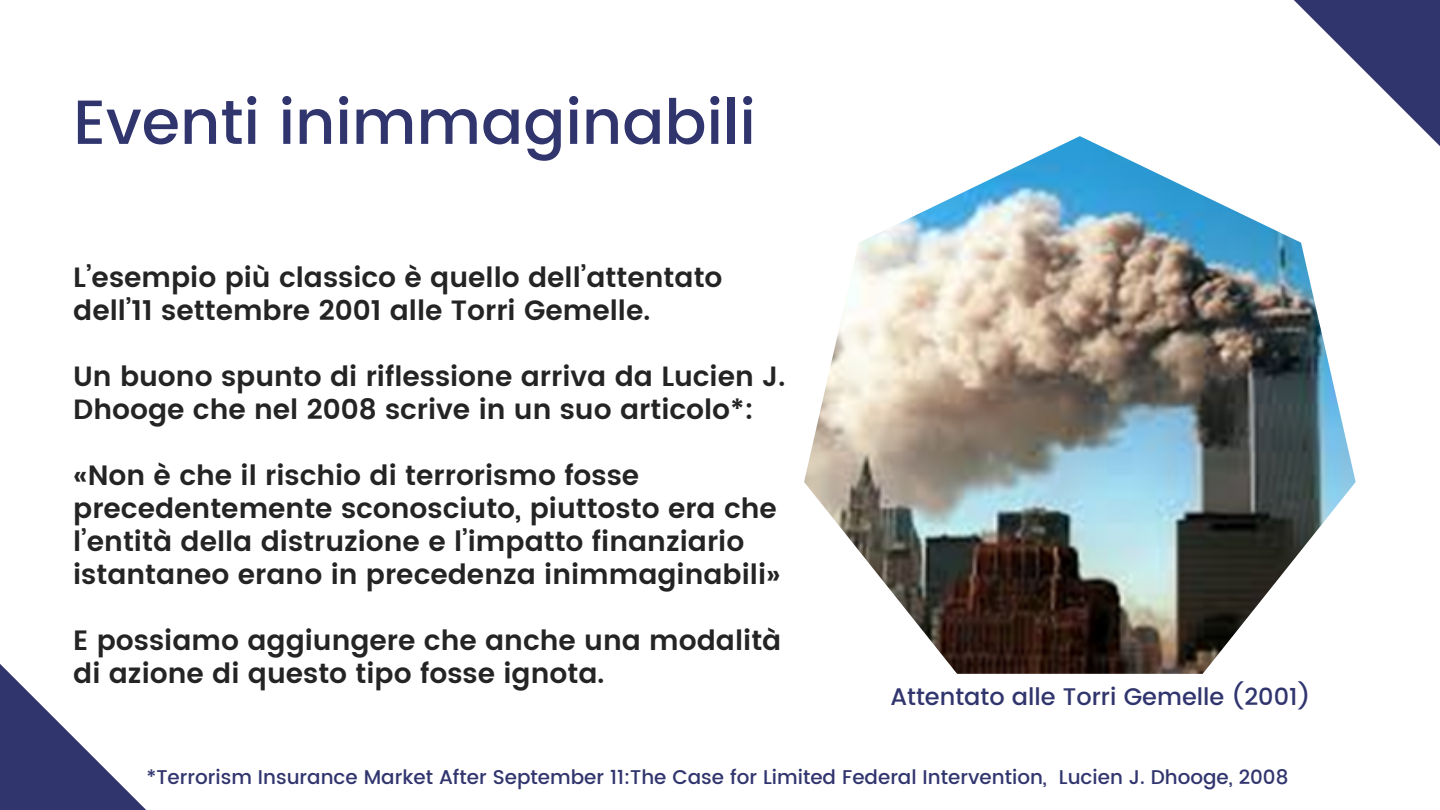
<style>
.page{position:relative;width:1440px;height:810px;background:#fff}
.page>*{position:absolute;margin:0;border:0;box-sizing:border-box;transform-origin:0 0}
.t1{font:500 62.2px "Poppins";color:#31356e}
.t2{font:600 27.9px/33px "Poppins";color:#242424}
.t3{font:500 24px "Poppins";color:#31356e}
.t4{font:500 19.9px "Poppins";color:#31356e}
</style>
<div class="page">
<img style="left:804px;top:136px;width:552px;height:538px">
<svg style="left:1294px;top:0;width:146px;height:146px"></svg>
<svg style="left:0;top:664px;width:146px;height:146px"></svg>
<p class="t1" style="left:73px;top:86px;width:684px">Eventi inimmaginabili</p>
<p class="t2" style="left:73px;top:261px;width:651px">L’esempio più classico è quello dell’attentato dell’11 settembre 2001 alle Torri Gemelle.</p>
<p class="t2" style="left:73px;top:360px;width:713px">Un buono spunto di riflessione arriva da Lucien J.<br>Dhooge che nel 2008 scrive in un suo articolo*:</p>
<p class="t2" style="left:73px;top:459px;width:709px">«Non è che il rischio di terrorismo fosse precedentemente sconosciuto, piuttosto era che l’entità della distruzione e l’impatto finanziario istantaneo erano in precedenza inimmaginabili»</p>
<p class="t2" style="left:73px;top:624px;width:710px">E possiamo aggiungere che anche una modalità di azione di questo tipo fosse ignota.</p>
<p class="t3" style="left:890px;top:682px;width:422px">Attentato alle Torri Gemelle (2001)</p>
<p class="t4" style="left:146px;top:765px;width:1143px">*Terrorism Insurance Market After September 11:The Case for Limited Federal Intervention, Lucien J. Dhooge, 2008</p>
</div>
